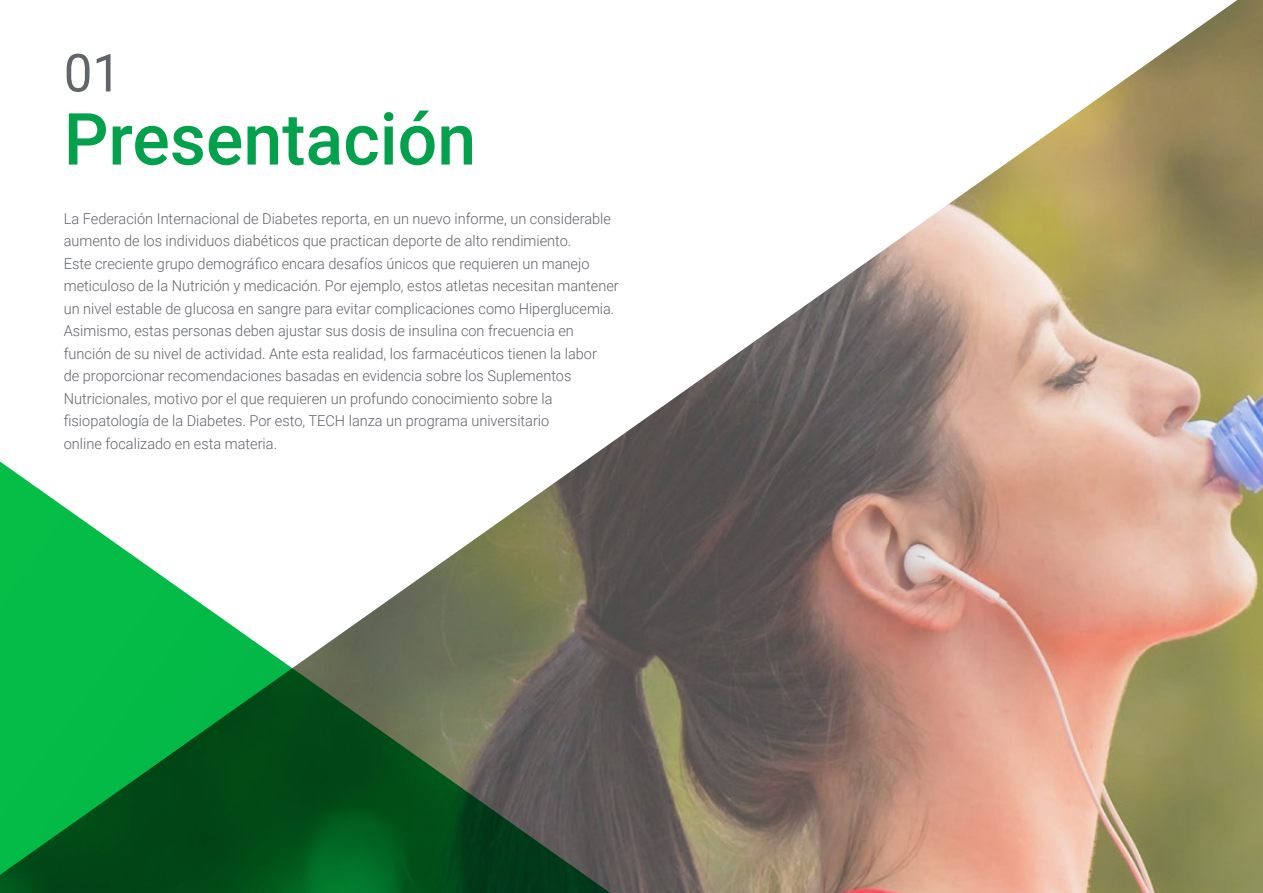
<style>
.page{position:relative;width:1263px;height:893px;background:#fff}
.page>*{position:absolute;margin:0;border:0;box-sizing:border-box;transform-origin:0 0}
.t1{font:500 72px "Roboto";color:#04a14d}
.t2{font:52.5px "Roboto";color:#61646a}
.t3{font:300 15px/22.5px "Roboto";color:#61646a}
</style>
<div class="page">
<img style="left:606px;top:0;width:657px;height:893px">
<svg style="left:0;top:446px;width:640px;height:447px"></svg>
<h2 class="t2" style="left:64px;top:36px;width:59px">01</h2>
<h1 class="t1" style="left:64px;top:89px;width:414px">Presentación</h1>
<p class="t3" style="left:64px;top:207px;width:556px">La Federación Internacional de Diabetes reporta, en un nuevo informe, un considerable aumento de los individuos diabéticos que practican deporte de alto rendimiento.<br>Este creciente grupo demográfico encara desafíos únicos que requieren un manejo meticuloso de la Nutrición y medicación. Por ejemplo, estos atletas necesitan mantener un nivel estable de glucosa en sangre para evitar complicaciones como Hiperglucemia.<br>Asimismo, estas personas deben ajustar sus dosis de insulina con frecuencia en función de su nivel de actividad. Ante esta realidad, los farmacéuticos tienen la labor<br>de proporcionar recomendaciones basadas en evidencia sobre los Suplementos Nutricionales, motivo por el que requieren un profundo conocimiento sobre la fisiopatología de la Diabetes. Por esto, TECH lanza un programa universitario<br>online focalizado en esta materia.</p>
</div>
